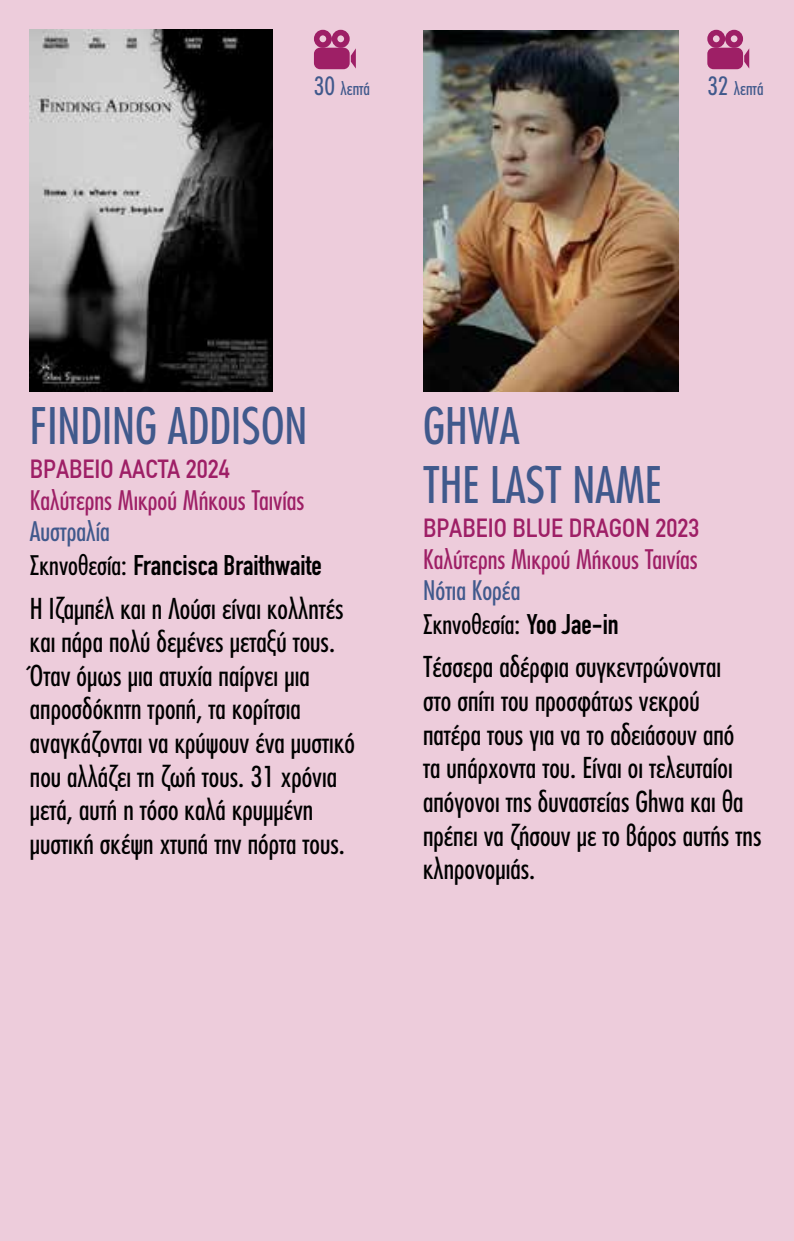
<style>
.page{position:relative;width:794px;height:1241px;background:#fff}
.page>*{position:absolute;margin:0;border:0;box-sizing:border-box;transform-origin:0 0}
.t1{font:500 49px/58.8px "PF Futura Neu Cond";color:#40598c}
.t2{font:500 28px/33.6px "PF Futura Neu Cond";color:#000}
.t3{font:700 28px "DIN Condensed";color:#000}
.t4{font:500 26.25px "PF Futura Neu Cond";color:#9e1f66}
.t5{font:500 condensed 26.25px "PF Din Text";color:#9e1f66}
.t6{font:500 26.25px/33.6px "PF Futura Neu Cond";color:#000}
.t7{font:500 26.25px "PF Futura Neu Cond";color:#40598c}
.t8{font:500 17.5px "PF Futura Neu Cond";color:#40598c}
.s1{font-size:24.5px}
.s2{font-family:"PF Futura Neu Cond";font-weight:500;font-size:26.25px}
.s3{color:#40598c}
.s4{font-family:"DIN Condensed";font-weight:700;font-size:28px}
</style>
<div class="page">
<div style="left:0;top:0;width:794px;height:1240px;background:#edccdb"></div>
<img style="left:30px;top:30px;width:242px;height:361px">
<img style="left:423px;top:30px;width:255px;height:361px">
<svg style="left:707px;top:29px;width:42px;height:40px"></svg>
<svg style="left:314px;top:29px;width:42px;height:40px"></svg>
<p class="t8" style="left:314px;top:78px;width:58px"><span class="s1">30</span> λεπτά</p>
<p class="t8" style="left:707px;top:78px;width:58px"><span class="s1">32</span> λεπτά</p>
<h1 class="t1" style="left:30px;top:395px;width:279px">FINDING ADDISON</h1>
<p class="t5" style="left:30px;top:454px;width:201px">ΒΡΑΒΕΊΟ AACTA 2024</p>
<p class="t4" style="left:30px;top:483px;width:276px">Καλύτερης Μικρού Μήκους Ταινίας</p>
<p class="t7" style="left:30px;top:515px;width:81px">Αυστραλία</p>
<p class="t3" style="left:30px;top:546px;width:293px"><span class="s2">Σκηνοθεσία:</span> Francisca Braithwaite</p>
<p class="t2" style="left:30px;top:590px;width:326px">Η Ιζαμπέλ και η Λούσι είναι κολλητές και πάρα πολύ δεμένες μεταξύ τους.<br>Όταν όμως μια ατυχία παίρνει μια απροσδόκητη τροπή, τα κορίτσια αναγκάζονται να κρύψουν ένα μυστικό που αλλάζει τη ζωή τους. 31 χρόνια μετά, αυτή η τόσο καλά κρυμμένη μυστική σκέψη χτυπά την πόρτα τους.</p>
<h1 class="t1" style="left:423px;top:395px;width:240px">GHWA<br>THE LAST NAME</h1>
<p class="t5" style="left:423px;top:513px;width:278px">ΒΡΑΒΕΊΟ BLUE DRAGON 2023</p>
<p class="t4" style="left:423px;top:542px;width:276px">Καλύτερης Μικρού Μήκους Ταινίας</p>
<p class="t6" style="left:423px;top:573px;width:197px"><span class="s3">Νότια Κορέα<br></span>Σκηνοθεσία: <span class="s4">Yoo Jae-in</span></p>
<p class="t2" style="left:423px;top:649px;width:340px">Τέσσερα αδέρφια συγκεντρώνονται<br>στο σπίτι του προσφάτως νεκρού πατέρα τους για να το αδειάσουν από<br>τα υπάρχοντα του. Είναι οι τελευταίοι απόγονοι της δυναστείας Ghwa και θα πρέπει να ζήσουν με το βάρος αυτής της κληρονομιάς.</p>
</div>
